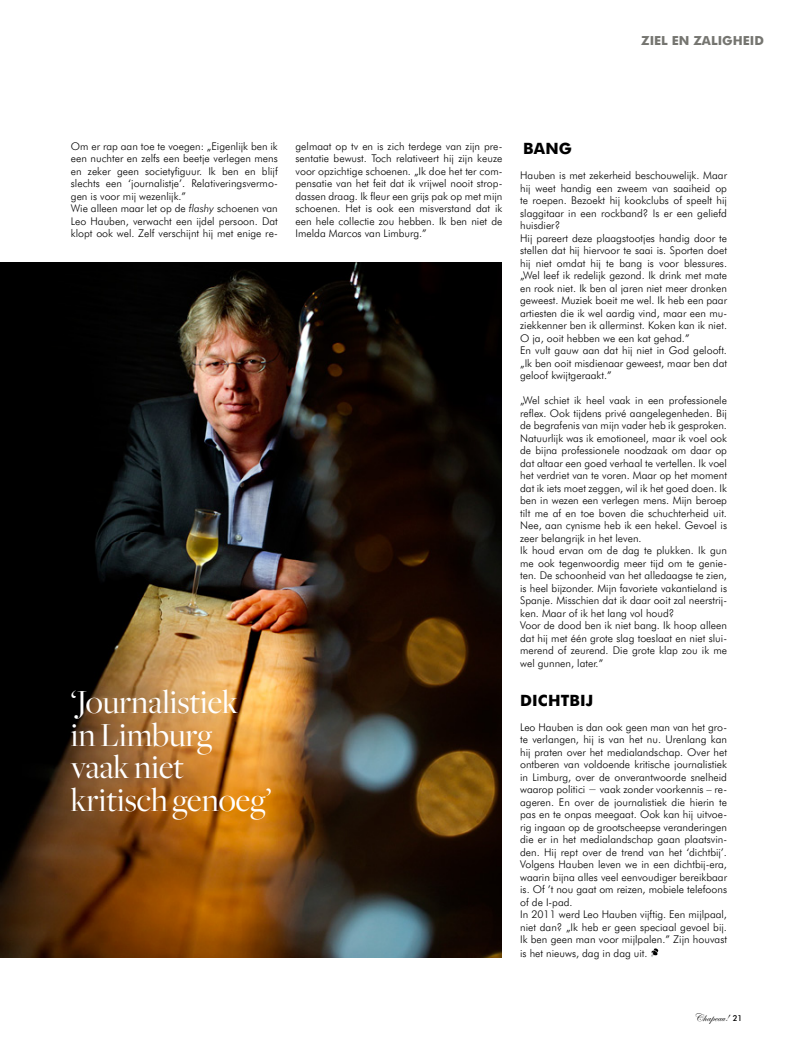
<style>
.page{position:relative;width:798px;height:1053px;background:#fff}
.page>*{position:absolute;margin:0;border:0;box-sizing:border-box;transform-origin:0 0}
.t1{font:35px/32.5px "Freight Big";color:#fff}
.t2{font:700 15.62px "Futura BT";color:#000}
.t3{font:700 12.5px "Futura BT";color:#757570}
.t4{font:11.25px "Edwardian Script ITC";letter-spacing:.025em;color:#000}
.t5{font:300 10.62px/12.5px "Futura BT";color:#000}
.s1{font-style:italic}
.s2{font-family:"Futura BT";font-weight:500;font-size:8.12px}
</style>
<div class="page">
<img style="left:0;top:262px;width:501px;height:695px">
<svg style="left:651px;top:948px;width:7px;height:9px"></svg>
<p class="t3" style="left:641px;top:33px;width:124px">ZIEL EN ZALIGHEID</p>
<p class="t5" style="left:71px;top:140px;width:208px">Om er rap aan toe te voegen: „Eigenlijk ben ik een nuchter en zelfs een beetje verlegen mens en zeker geen societyfiguur. Ik ben en blijf slechts een ‘journalistje’. Relativeringsvermo&shy;gen is voor mij wezenlijk.”<br>Wie alleen maar let op de <span class="s1">flashy</span> schoenen van Leo Hauben, verwacht een ijdel persoon. Dat klopt ook wel. Zelf verschijnt hij met enige re-</p>
<p class="t5" style="left:295px;top:140px;width:208px;text-align:justify">gelmaat op tv en is zich terdege van zijn pre&shy;sentatie bewust. Toch relativeert hij zijn keuze voor opzichtige schoenen. „Ik doe het ter com&shy;pensatie van het feit dat ik vrijwel nooit strop&shy;dassen draag. Ik fleur een grijs pak op met mijn schoenen. Het is ook een misverstand dat ik een hele collectie zou hebben. Ik ben niet de Imelda Marcos van Limburg.”</p>
<h1 class="t1" style="left:71px;top:686px;width:202px">‘Journalistiek in Limburg vaak niet kritisch genoeg’</h1>
<h2 class="t2" style="left:523px;top:139px;width:25px">BANG</h2>
<p class="t5" style="left:520px;top:169px;width:208px">Hauben is met zekerheid beschouwelijk. Maar hij weet handig een zweem van saaiheid op te roepen. Bezoekt hij kookclubs of speelt hij slaggitaar in een rockband? Is er een geliefd huisdier?<br>Hij pareert deze plaagstootjes handig door te stellen dat hij hiervoor te saai is. Sporten doet hij niet omdat hij te bang is voor blessures. „Wel leef ik redelijk gezond. Ik drink met mate en rook niet. Ik ben al jaren niet meer dronken geweest. Muziek boeit me wel. Ik heb een paar artiesten die ik wel aardig vind, maar een mu&shy;ziekkenner ben ik allerminst. Koken kan ik niet.<br>O ja, ooit hebben we een kat gehad.”<br>En vult gauw aan dat hij niet in God gelooft. „Ik ben ooit misdienaar geweest, maar ben dat geloof kwijtgeraakt.”</p>
<p class="t5" style="left:520px;top:394px;width:208px">„Wel schiet ik heel vaak in een professionele reflex. Ook tijdens privé aangelegenheden. Bij de begrafenis van mijn vader heb ik gesproken.<br>Natuurlijk was ik emotioneel, maar ik voel ook de bijna professionele noodzaak om daar op dat altaar een goed verhaal te vertellen. Ik voel het verdriet van te voren. Maar op het moment dat ik iets moet zeggen, wil ik het goed doen. Ik ben in wezen een verlegen mens. Mijn beroep tilt me af en toe boven die schuchterheid uit.<br>Nee, aan cynisme heb ik een hekel. Gevoel is zeer belangrijk in het leven.<br>Ik houd ervan om de dag te plukken. Ik gun me ook tegenwoordig meer tijd om te genie&shy;ten. De schoonheid van het alledaagse te zien, is heel bijzonder. Mijn favoriete vakantieland is Spanje. Misschien dat ik daar ooit zal neerstrij&shy;ken. Maar of ik het lang vol houd?<br>Voor de dood ben ik niet bang. Ik hoop alleen dat hij met één grote slag toeslaat en niet slui&shy;merend of zeurend. Die grote klap zou ik me wel gunnen, later.”</p>
<h2 class="t2" style="left:520px;top:690px;width:38px">DICHTBI</h2>
<h2 class="t2" style="left:585px;top:690px;width:9px">J</h2>
<p class="t5" style="left:520px;top:720px;width:208px">Leo Hauben is dan ook geen man van het gro&shy;te verlangen, hij is van het nu. Urenlang kan hij praten over het medialandschap. Over het ontberen van voldoende kritische journalistiek in Limburg, over de onverantwoorde snelheid waarop politici − vaak zonder voorkennis – re&shy;ageren. En over de journalistiek die hierin te pas en te onpas meegaat. Ook kan hij uitvoe&shy;rig ingaan op de grootscheepse veranderingen die er in het medialandschap gaan plaatsvin&shy;den. Hij rept over de trend van het ‘dichtbij’.<br>Volgens Hauben leven we in een dichtbij-era, waarin bijna alles veel eenvoudiger bereikbaar is. Of ’t nou gaat om reizen, mobiele telefoons of de I-pad.<br>In 2011 werd Leo Hauben vijftig. Een mijlpaal, niet dan? „Ik heb er geen speciaal gevoel bij.<br>Ik ben geen man voor mijlpalen.” Zijn houvast</p>
<p class="t5" style="left:520px;top:947px;width:129px">is het nieuws, dag in dag uit.</p>
<p class="t4" style="left:693px;top:1011px;width:50px">Chapeau! <span class="s2">21</span></p>
</div>
